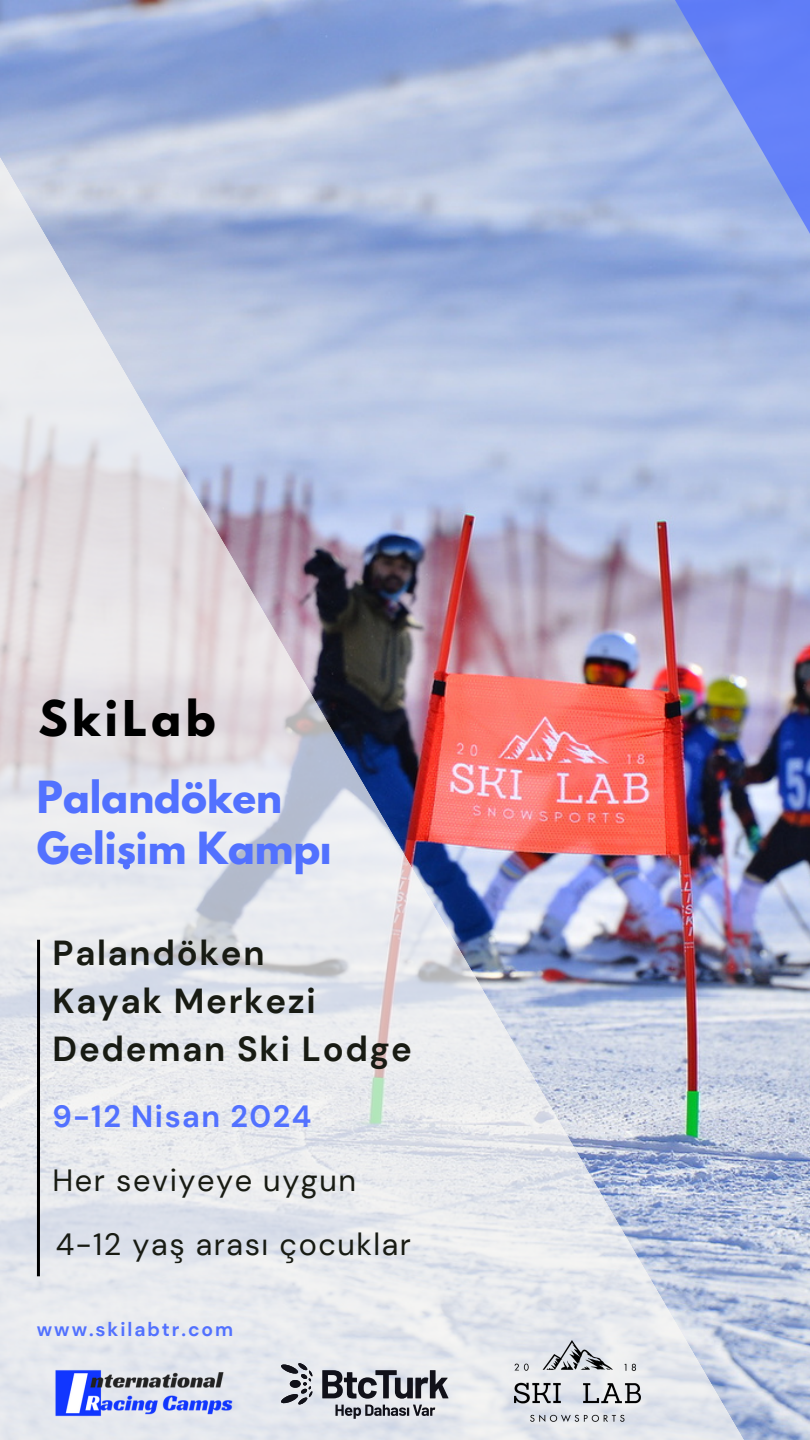
<style>
.page{position:relative;width:810px;height:1440px;background:#fff}
.page>*{position:absolute;margin:0;border:0;box-sizing:border-box;transform-origin:0 0}
.t1{font:700 43.6px "League Spartan";letter-spacing:.1em;color:#000}
.t2{font:700 39.2px "League Spartan";color:#5271ff}
.t3{font:700 34.6px/48px "DM Sans";letter-spacing:.05em;color:#181b13}
.t4{font:30.6px "DM Sans";letter-spacing:.05em;color:#181b13}
.t5{font:700 30.6px "DM Sans";letter-spacing:.05em;color:#5271ff}
.t6{font:700 19.2px "DM Sans";letter-spacing:.1em;color:#5271ff}
</style>
<div class="page">
<img style="left:0;top:0;width:613px;height:132px">
<img style="left:0;top:132px;width:810px;height:1308px">
<svg style="left:613px;top:0;width:197px;height:241px"></svg>
<hr style="left:37px;top:940px;width:3px;height:336px;background:#000">
<img style="left:37px;top:1348px;width:205px;height:71px">
<img style="left:514px;top:1341px;width:126px;height:81px">
<svg style="left:280px;top:1363px;width:33px;height:42px"></svg>
<svg style="left:322px;top:1370px;width:126px;height:29px"></svg>
<svg style="left:335px;top:1405px;width:100px;height:14px"></svg>
<div style="left:123px;top:862px;width:7px;height:7px;background:#5271ff;border-radius:50%"></div>
<p class="t1" style="left:39px;top:697px;width:178px">SkiLab</p>
<h3 class="t2" style="left:37px;top:777px;width:247px">Palandöken</h3>
<h4 class="t2" style="left:37px;top:828px;width:295px">Gelisim Kampı</h4>
<h5 class="t3" style="left:53px;top:929px;width:361px">Palandöken<br>Kayak Merkezi<br>Dedeman Ski Lodge</h5>
<p class="t5" style="left:53px;top:1096px;width:260px">9-12 Nisan 2024</p>
<p class="t4" style="left:53px;top:1161px;width:305px">Her seviyeye uygun</p>
<p class="t4" style="left:56px;top:1225px;width:357px">4-12 yaş arası çocuklar</p>
<h5 class="t6" style="left:37px;top:1317px;width:198px">www.skilabtr.com</h5>
</div>
